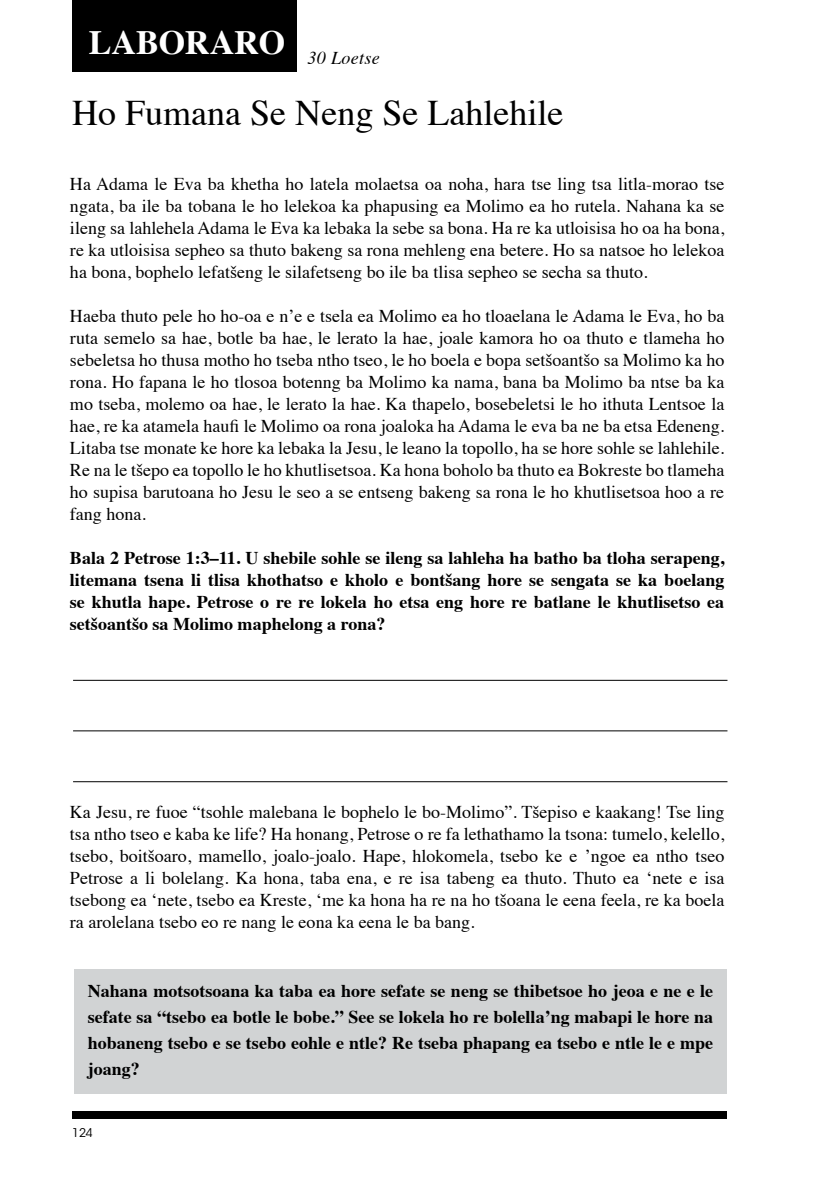
<style>
.page{position:relative;width:840px;height:1191px;background:#fff}
.page>*{position:absolute;margin:0;border:0;box-sizing:border-box;transform-origin:0 0}
.t1{font:36px "Times";color:#000}
.t2{font:700 34px "Times";color:#fff}
.t3{font:18px/22px "Times";color:#000;text-align:justify}
.t4{font:700 18px/26px "Times";color:#000;text-align:justify}
.t5{font:12px "ITC Avant Garde Std";color:#000}
</style>
<div class="page">
<div style="left:72px;top:1111px;width:654px;height:8px;background:#000"></div>
<div style="left:74px;top:969px;width:652px;height:125px;background:#d1d3d4"></div>
<div style="left:72px;top:0;width:225px;height:71px;background:#000"></div>
<hr style="left:73px;top:730px;width:654px;height:1px;background:#000">
<hr style="left:73px;top:781px;width:654px;height:1px;background:#000">
<hr style="left:73px;top:680px;width:654px;height:1px;background:#000">
<h2 class="t2" style="left:89px;top:9px;width:292px">LABORARO <sub>30</sub> <sub>Loetse</sub></h2>
<h1 class="t1" style="left:72px;top:80px;width:492px">Ho Fumana Se Neng Se Lahlehile</h1>
<p class="t3" style="left:70px;top:172px;width:655px">Ha Adama le Eva ba khetha ho latela molaetsa oa noha, hara tse ling tsa litla-morao tse ngata, ba ile ba tobana le ho lelekoa ka phapusing ea Molimo ea ho rutela. Nahana ka se ileng sa lahlehela Adama le Eva ka lebaka la sebe sa bona. Ha re ka utloisisa ho oa ha bona, re ka utloisisa sepheo sa thuto bakeng sa rona mehleng ena betere. Ho sa natsoe ho lelekoa ha bona, bophelo lefatšeng le silafetseng bo ile ba tlisa sepheo se secha sa thuto.</p>
<p class="t3" style="left:70px;top:304px;width:655px">Haeba thuto pele ho ho-oa e n’e e tsela ea Molimo ea ho tloaelana le Adama le Eva, ho ba ruta semelo sa hae, botle ba hae, le lerato la hae, joale kamora ho oa thuto e tlameha ho sebeletsa ho thusa motho ho tseba ntho tseo, le ho boela e bopa setšoantšo sa Molimo ka ho rona. Ho fapana le ho tlosoa botenng ba Molimo ka nama, bana ba Molimo ba ntse ba ka mo tseba, molemo oa hae, le lerato la hae. Ka thapelo, bosebeletsi le ho ithuta Lentsoe la hae, re ka atamela haufi le Molimo oa rona joaloka ha Adama le eva ba ne ba etsa Edeneng.<br>Litaba tse monate ke hore ka lebaka la Jesu, le leano la topollo, ha se hore sohle se lahlehile.<br>Re na le tšepo ea topollo le ho khutlisetsoa. Ka hona boholo ba thuto ea Bokreste bo tlameha ho supisa barutoana ho Jesu le seo a se entseng bakeng sa rona le ho khutlisetsoa hoo a re fang hona.</p>
<p class="t4" style="left:70px;top:545px;width:655px;line-height:22px">Bala 2 Petrose 1:3–11. U shebile sohle se ileng sa lahleha ha batho ba tloha serapeng, litemana tsena li tlisa khothatso e kholo e bontšang hore se sengata se ka boelang se khutla hape. Petrose o re re lokela ho etsa eng hore re batlane le khutlisetso ea setšoantšo sa Molimo maphelong a rona?</p>
<p class="t3" style="left:70px;top:800px;width:655px">Ka Jesu, re fuoe “tsohle malebana le bophelo le bo-Molimo”. Tšepiso e kaakang! Tse ling tsa ntho tseo e kaba ke life? Ha honang, Petrose o re fa lethathamo la tsona: tumelo, kelello, tsebo, boitšoaro, mamello, joalo-joalo. Hape, hlokomela, tsebo ke e ’ngoe ea ntho tseo Petrose a li bolelang. Ka hona, taba ena, e re isa tabeng ea thuto. Thuto ea ‘nete e isa tsebong ea ‘nete, tsebo ea Kreste, ‘me ka hona ha re na ho tšoana le eena feela, re ka boela ra arolelana tsebo eo re nang le eona ka eena le ba bang.</p>
<p class="t4" style="left:88px;top:976px;width:626px">Nahana motsotsoana ka taba ea hore sefate se neng se thibetsoe ho jeoa e ne e le sefate sa “tsebo ea botle le bobe.” See se lokela ho re bolella’ng mabapi le hore na hobaneng tsebo e se tsebo eohle e ntle? Re tseba phapang ea tsebo e ntle le e mpe joang?</p>
<p class="t5" style="left:72px;top:1125px;width:22px">124</p>
</div>
